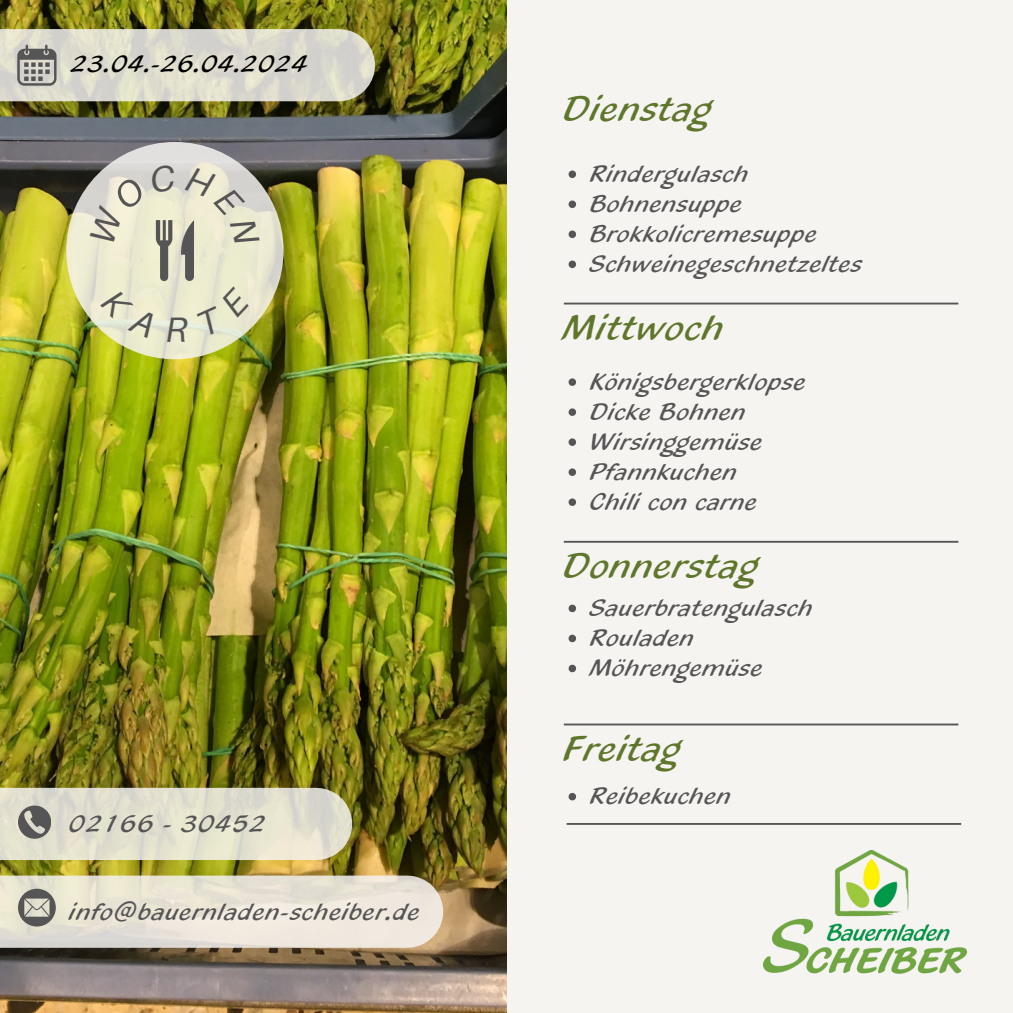
<style>
.page{position:relative;width:1013px;height:1013px;background:#fff}
.page>*{position:absolute;margin:0;border:0;box-sizing:border-box;transform-origin:0 0}
.t1{font:37.5px "Blacklight Becker";letter-spacing:.03em;color:#5f772c}
.t2{font:25.12px "Blacklight Becker";letter-spacing:.045em;color:#565555}
.t3{font:25px "Blacklight Becker";letter-spacing:.03em;color:#565555}
.t4{font:25px "Blacklight Becker";letter-spacing:.03em;color:#000}
</style>
<div class="page">
<div style="left:0;top:0;width:1012px;height:1012px;background:#f6f4f1"></div>
<img style="left:0;top:0;width:506px;height:1012px">
<svg style="left:66px;top:142px;width:217px;height:217px"></svg>
<hr style="left:564px;top:302px;width:394px;height:2px;background:#565555">
<hr style="left:564px;top:541px;width:394px;height:1px;background:#565555">
<hr style="left:564px;top:723px;width:394px;height:2px;background:#565555">
<hr style="left:566px;top:823px;width:395px;height:1px;background:#565555">
<svg style="left:0;top:875px;width:407px;height:72px"></svg>
<img style="left:764px;top:850px;width:203px;height:124px">
<div style="left:0;top:787px;width:316px;height:73px;background:linear-gradient(to bottom,#dddbce,#e8e5d0)"></div>
<svg style="left:18px;top:888px;width:38px;height:38px"></svg>
<svg style="left:18px;top:805px;width:33px;height:33px"></svg>
<div style="left:0;top:29px;width:339px;height:72px;background:linear-gradient(to right,#dfddce,#dad8ce)"></div>
<svg style="left:17px;top:45px;width:40px;height:41px"></svg>
<svg style="left:568px;top:170px;width:8px;height:8px"></svg>
<svg style="left:568px;top:200px;width:8px;height:8px"></svg>
<svg style="left:568px;top:230px;width:8px;height:8px"></svg>
<svg style="left:568px;top:260px;width:8px;height:8px"></svg>
<svg style="left:568px;top:378px;width:8px;height:8px"></svg>
<svg style="left:568px;top:408px;width:8px;height:8px"></svg>
<svg style="left:568px;top:438px;width:8px;height:8px"></svg>
<svg style="left:568px;top:468px;width:8px;height:8px"></svg>
<svg style="left:568px;top:498px;width:8px;height:8px"></svg>
<svg style="left:568px;top:604px;width:8px;height:8px"></svg>
<svg style="left:568px;top:634px;width:8px;height:8px"></svg>
<svg style="left:568px;top:664px;width:8px;height:8px"></svg>
<svg style="left:568px;top:793px;width:8px;height:7px"></svg>
<svg style="left:90px;top:163px;width:170px;height:179px"></svg>
<p class="t4" style="left:71px;top:48px;width:238px">23.04.-26.04.2024</p>
<p class="t2" style="left:70px;top:807px;width:198px">02166 - 30452</p>
<p class="t2" style="left:70px;top:895px;width:351px">info@bauernladen-scheiber.de</p>
<p class="t1" style="left:564px;top:85px;width:149px">Dienstag</p>
<p class="t3" style="left:590px;top:158px;width:160px">Rindergulasch</p>
<p class="t3" style="left:590px;top:188px;width:153px">Bohnensuppe</p>
<h2 class="t3" style="left:590px;top:218px;width:228px">Brokkolicremesuppe</h2>
<p class="t3" style="left:590px;top:248px;width:273px">Schweinegeschnetzeltes</p>
<p class="t1" style="left:564px;top:304px;width:161px">Mittwoch</p>
<p class="t3" style="left:590px;top:365px;width:217px">Königsbergerklopse</p>
<p class="t3" style="left:590px;top:395px;width:157px">Dicke Bohnen</p>
<p class="t3" style="left:590px;top:425px;width:173px">Wirsinggemüse</p>
<h2 class="t3" style="left:590px;top:455px;width:148px">Pfannkuchen</h2>
<p class="t3" style="left:590px;top:485px;width:168px">Chili con carne</p>
<h1 class="t1" style="left:564px;top:542px;width:196px">Donnerstag</h1>
<p class="t3" style="left:590px;top:592px;width:224px">Sauerbratengulasch</p>
<p class="t3" style="left:590px;top:622px;width:105px">Rouladen</p>
<p class="t3" style="left:590px;top:652px;width:174px">Möhrengemüse</p>
<h1 class="t1" style="left:564px;top:724px;width:119px">Freitag</h1>
<p class="t3" style="left:590px;top:780px;width:142px">Reibekuchen</p>
</div>
